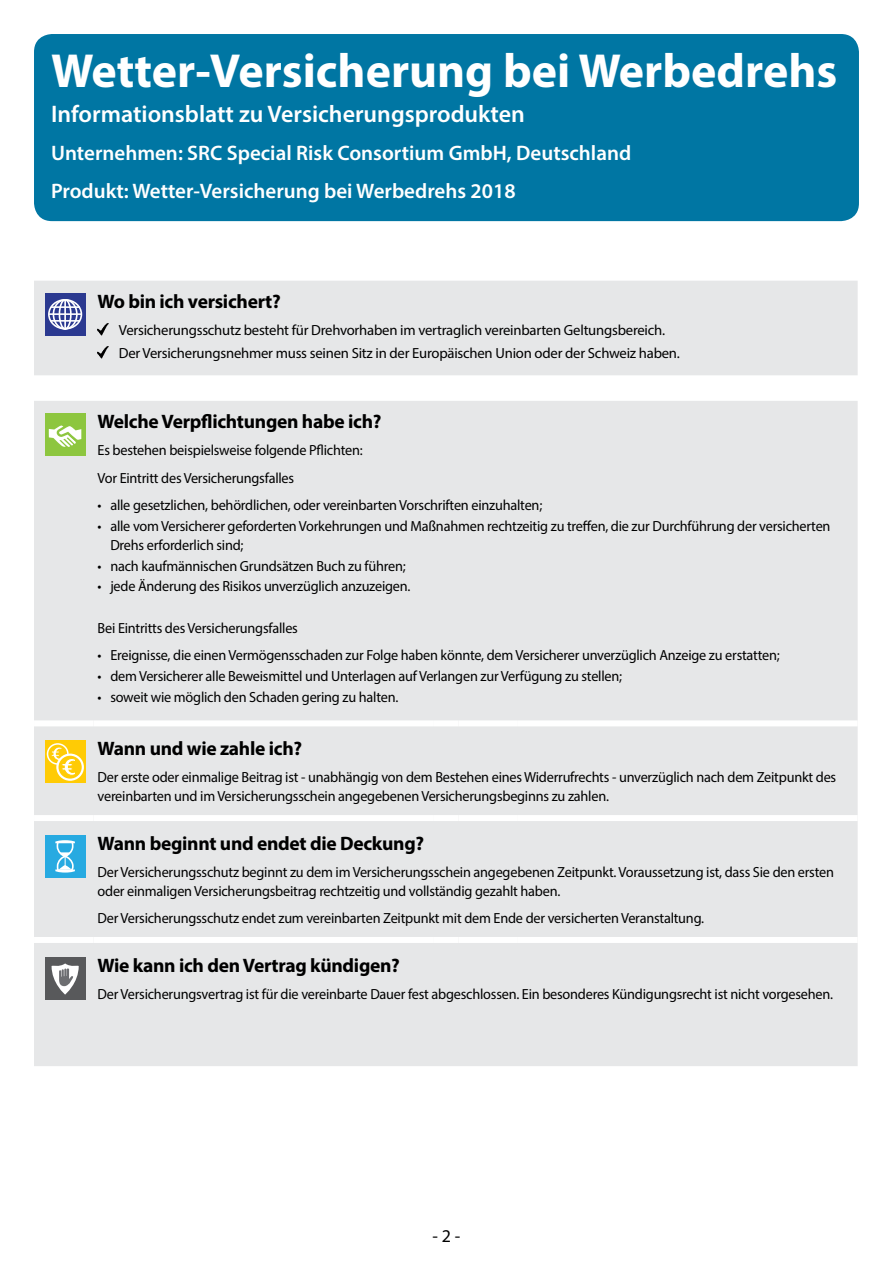
<style>
.page{position:relative;width:893px;height:1263px;background:#fff}
.page>*{position:absolute;margin:0;border:0;box-sizing:border-box;transform-origin:0 0}
.t1{font:700 48px "Myriad Pro";color:#fff}
.t2{font:600 24px "Myriad Pro";color:#fff}
.t3{font:600 21px/38px "Myriad Pro";color:#fff}
.t4{font:700 19.5px "Myriad Pro";letter-spacing:-.015em;color:#000}
.t5{font:18px "Myriad Pro";color:#000}
.t6{font:14.7px/18.8px "Myriad Pro";letter-spacing:-.015em;color:#000}
</style>
<div class="page">
<div style="left:34px;top:34px;width:825px;height:187px;background:#0076a3;border-radius:18px"></div>
<div style="left:34px;top:281px;width:824px;height:785px;background:#e6e7e8"></div>
<div style="left:93px;top:720px;width:340px;height:6px;background:#fff"></div>
<div style="left:433px;top:720px;width:26px;height:6px;background:#fff"></div>
<div style="left:459px;top:720px;width:59px;height:6px;background:#fff"></div>
<div style="left:518px;top:720px;width:340px;height:6px;background:#fff"></div>
<div style="left:93px;top:815px;width:340px;height:6px;background:#fff"></div>
<div style="left:433px;top:815px;width:26px;height:6px;background:#fff"></div>
<div style="left:459px;top:815px;width:59px;height:6px;background:#fff"></div>
<div style="left:518px;top:815px;width:340px;height:6px;background:#fff"></div>
<div style="left:93px;top:937px;width:340px;height:6px;background:#fff"></div>
<div style="left:433px;top:937px;width:26px;height:6px;background:#fff"></div>
<div style="left:459px;top:937px;width:59px;height:6px;background:#fff"></div>
<div style="left:518px;top:937px;width:340px;height:6px;background:#fff"></div>
<div style="left:34px;top:720px;width:59px;height:6px;background:#fff"></div>
<div style="left:34px;top:815px;width:59px;height:6px;background:#fff"></div>
<div style="left:34px;top:937px;width:59px;height:6px;background:#fff"></div>
<svg style="left:45px;top:293px;width:41px;height:43px"></svg>
<div style="left:48px;top:299px;width:34px;height:31px;border:2px solid #fff;border-radius:50%"></div>
<div style="left:53px;top:299px;width:25px;height:31px;border:2px solid #fff;border-radius:50%"></div>
<div style="left:59px;top:299px;width:13px;height:31px;border:2px solid #fff;border-radius:50%"></div>
<hr style="left:64px;top:300px;width:2px;height:30px;background:#fff">
<hr style="left:51px;top:306px;width:29px;height:2px;background:#fff">
<hr style="left:51px;top:320px;width:29px;height:2px;background:#fff">
<hr style="left:49px;top:313px;width:32px;height:2px;background:#fff">
<svg style="left:98px;top:323px;width:10px;height:12px"></svg>
<svg style="left:98px;top:346px;width:10px;height:12px"></svg>
<div style="left:45px;top:414px;width:41px;height:42px;background:#8dc63f"></div>
<svg style="left:49px;top:425px;width:33px;height:22px"></svg>
<svg style="left:45px;top:740px;width:41px;height:43px"></svg>
<div style="left:47px;top:743px;width:22px;height:22px;border:2px solid #fff;border-radius:50%"></div>
<svg style="left:57px;top:755px;width:26px;height:25px"></svg>
<div style="left:56px;top:753px;width:28px;height:28px;border:2px solid #fff;border-radius:50%"></div>
<svg style="left:51px;top:746px;width:25px;height:30px"></svg>
<div style="left:45px;top:835px;width:41px;height:43px;background:#27aae1"></div>
<svg style="left:55px;top:840px;width:20px;height:33px"></svg>
<div style="left:45px;top:957px;width:41px;height:42px;background:#58595b"></div>
<svg style="left:52px;top:963px;width:27px;height:31px"></svg>
<h1 class="t1" style="left:51px;top:40px;width:788px">Wetter-Versicherung bei Werbedrehs</h1>
<h2 class="t2" style="left:51px;top:99px;width:475px">Informationsblatt zu Versicherungsprodukten</h2>
<h3 class="t3" style="left:51px;top:134px;width:582px">Unternehmen: SRC Special Risk Consortium GmbH, Deutschland<br>Produkt: Wetter-Versicherung bei Werbedrehs 2018</h3>
<h3 class="t4" style="left:98px;top:289px;width:185px">Wo bin ich versichert?</h3>
<p class="t6" style="left:119px;top:319px;width:563px;line-height:23px">Versicherungsschutz besteht für Drehvorhaben im vertraglich vereinbarten Geltungsbereich.<br>Der Versicherungsnehmer muss seinen Sitz in der Europäischen Union oder der Schweiz haben.</p>
<h3 class="t4" style="left:98px;top:409px;width:285px">Welche Verpflichtungen habe ich?</h3>
<p class="t6" style="left:98px;top:437px;width:267px;line-height:27.3px">Es bestehen beispielsweise folgende Pflichten:<br>Vor Eintritt des Versicherungsfalles</p>
<p class="t6" style="left:98px;top:495px;width:446px">• alle gesetzlichen, behördlichen, oder vereinbarten Vorschriften einzuhalten;</p>
<p class="t6" style="left:110px;top:516px;width:722px;text-indent:-13px">• alle vom Versicherer geforderten Vorkehrungen und Maßnahmen rechtzeitig zu treffen, die zur Durchführung der versicherten<br>Drehs erforderlich sind;</p>
<p class="t6" style="left:98px;top:556px;width:310px">• nach kaufmännischen Grundsätzen Buch zu führen;</p>
<p class="t6" style="left:98px;top:577px;width:314px">• jede Änderung des Risikos unverzüglich anzuzeigen.</p>
<p class="t6" style="left:98px;top:619px;width:202px">Bei Eintritts des Versicherungsfalles</p>
<p class="t6" style="left:98px;top:646px;width:684px">• Ereignisse, die einen Vermögensschaden zur Folge haben könnte, dem Versicherer unverzüglich Anzeige zu erstatten;</p>
<p class="t6" style="left:98px;top:667px;width:526px">• dem Versicherer alle Beweismittel und Unterlagen auf Verlangen zur Verfügung zu stellen;</p>
<p class="t6" style="left:98px;top:688px;width:302px">• soweit wie möglich den Schaden gering zu halten.</p>
<h3 class="t4" style="left:98px;top:736px;width:206px">Wann und wie zahle ich?</h3>
<p class="t6" style="left:98px;top:768px;width:740px">Der erste oder einmalige Beitrag ist - unabhängig von dem Bestehen eines Widerrufrechts - unverzüglich nach dem Zeitpunkt des vereinbarten und im Versicherungsschein angegebenen Versicherungsbeginns zu zahlen.</p>
<h3 class="t4" style="left:98px;top:830px;width:328px">Wann beginnt und endet die Deckung?</h3>
<p class="t6" style="left:98px;top:862px;width:738px">Der Versicherungsschutz beginnt zu dem im Versicherungsschein angegebenen Zeitpunkt. Voraussetzung ist, dass Sie den ersten oder einmaligen Versicherungsbeitrag rechtzeitig und vollständig gezahlt haben.</p>
<p class="t6" style="left:98px;top:908px;width:608px">Der Versicherungsschutz endet zum vereinbarten Zeitpunkt mit dem Ende der versicherten Veranstaltung.</p>
<h3 class="t4" style="left:98px;top:952px;width:304px">Wie kann ich den Vertrag kündigen?</h3>
<p class="t6" style="left:98px;top:984px;width:737px">Der Versicherungsvertrag ist für die vereinbarte Dauer fest abgeschlossen. Ein besonderes Kündigungsrecht ist nicht vorgesehen.</p>
<p class="t5" style="left:432px;top:1225px;width:28px">- 2 -</p>
</div>
